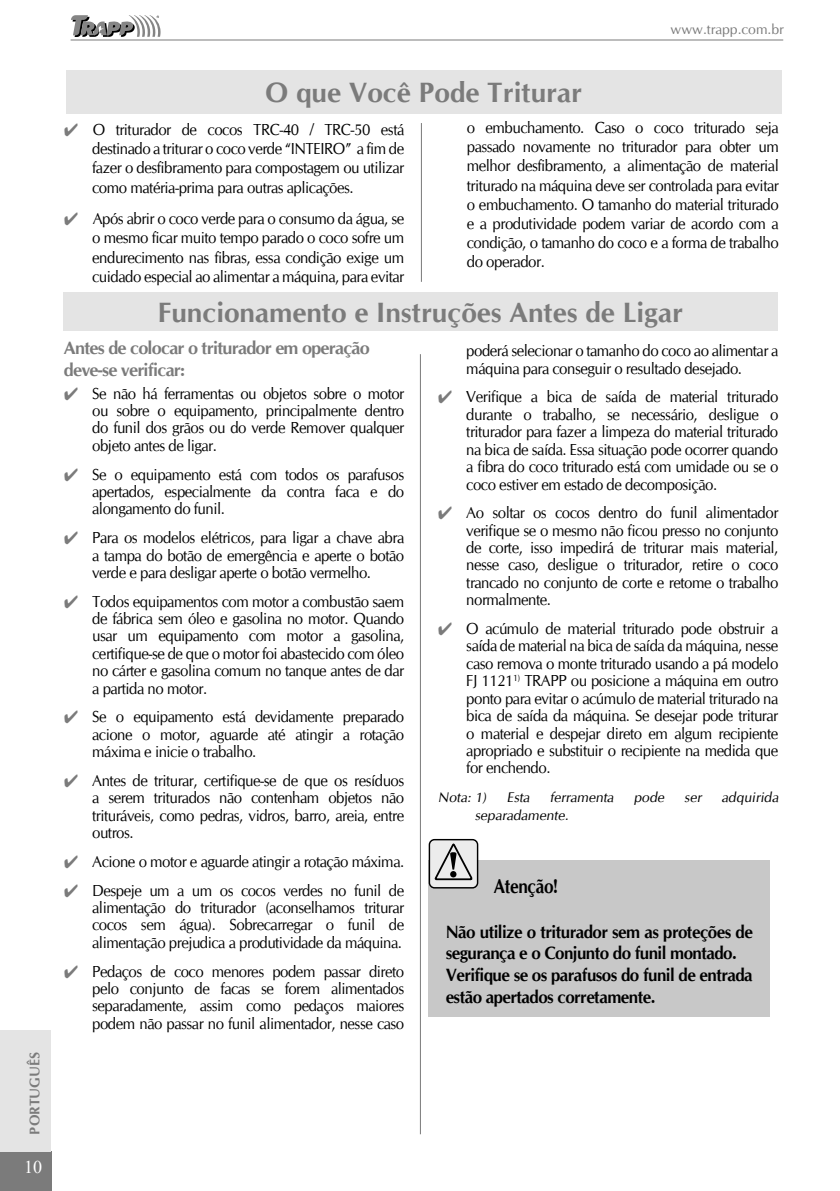
<style>
.page{position:relative;width:840px;height:1191px;background:#fff}
.page>*{position:absolute;margin:0;border:0;box-sizing:border-box;transform-origin:0 0}
.t1{font:700 28px "CG Omega";color:#7b7b7b}
.t2{font:700 20.2px "CG Omega";letter-spacing:-.02em;color:#000;scale:.85 1}
.t3{font:700 18px/21.6px "CG Omega";letter-spacing:-.04em;color:#7b7b7b}
.t4{font:18px "Times New Roman";color:#fff}
.t5{font:700 17.8px/21.6px "CG Omega";letter-spacing:-.03em;color:#000;scale:.95 1}
.t6{font:16px/17.4px "CG Omega";letter-spacing:-.03em;color:#000;text-align:justify;scale:.94 1}
.t7{font:italic 14px/17.4px "CG Omega";color:#000}
.t8{font:14px "CG Omega";color:#7b7b7b}
.t9{font:700 14px "CG Omega";color:#7b7b7b}
</style>
<div class="page">
<div style="left:0;top:1151px;width:51px;height:40px;background:#7b7b7b"></div>
<div style="left:0;top:1029px;width:51px;height:122px;background:#e4e4e4"></div>
<hr style="left:71px;top:40px;width:711px;height:1px;background:#7a7a7a">
<svg style="left:71px;top:15px;width:89px;height:22px"></svg>
<hr style="left:420px;top:123px;width:1px;height:159px;background:#7a7a7a">
<div style="left:66px;top:70px;width:714px;height:43px;background:#e4e4e4"></div>
<div style="left:63px;top:292px;width:713px;height:39px;background:#e4e4e4"></div>
<div style="left:428px;top:860px;width:341px;height:157px;background:#c8c8c8"></div>
<div style="left:429px;top:839px;width:48px;height:48px;background:#ececec;border-radius:5px"></div>
<div style="left:428px;top:839px;width:50px;height:49px;border:1px solid #000;border-radius:5px"></div>
<svg style="left:434px;top:843px;width:38px;height:38px"></svg>
<hr style="left:419px;top:354px;width:1px;height:780px;background:#7a7a7a">
<p class="t9" style="left:26px;top:1134px;width:84px;rotate:-90deg">PORTUGUÊS</p>
<p class="t4" style="left:24px;top:1154px;width:20px">10</p>
<p class="t8" style="left:670px;top:21px;width:115px">www.trapp.com.br</p>
<h1 class="t1" style="left:265px;top:75px;width:318px">O que Você Pode Triturar</h1>
<p class="t6" style="left:92px;top:120px;width:333px;line-height:19.2px">O triturador de cocos TRC-40 / TRC-50 está destinado a triturar o coco verde “INTEIRO” a fim de fazer o desfibramento para compostagem ou utilizar como matéria-prima para outras aplicações.</p>
<p class="t6" style="left:92px;top:209px;width:333px;line-height:19.2px">Após abrir o coco verde para o consumo da água, se o mesmo ficar muito tempo parado o coco sofre um endurecimento nas fibras, essa condição exige um cuidado especial ao alimentar a máquina, para evitar</p>
<p class="t6" style="left:466px;top:118px;width:333px;line-height:19.2px">o embuchamento. Caso o coco triturado seja passado novamente no triturador para obter um melhor desfibramento, a alimentação de material triturado na máquina deve ser controlada para evitar o embuchamento. O tamanho do material triturado e a produtividade podem variar de acordo com a condição, o tamanho do coco e a forma de trabalho do operador.</p>
<h1 class="t1" style="left:157px;top:294px;width:526px">Funcionamento e Instruções Antes de Ligar</h1>
<p class="t3" style="left:64px;top:337px;width:307px">Antes de colocar o triturador em operação deve-se verificar:</p>
<p class="t6" style="left:92px;top:385px;width:333px">Se não há ferramentas ou objetos sobre o motor ou sobre o equipamento, principalmente dentro do funil dos grãos ou do verde Remover qualquer objeto antes de ligar.</p>
<p class="t6" style="left:92px;top:465px;width:333px">Se o equipamento está com todos os parafusos apertados, especialmente da contra faca e do alongamento do funil.</p>
<p class="t6" style="left:92px;top:529px;width:333px">Para os modelos elétricos, para ligar a chave abra a tampa do botão de emergência e aperte o botão verde e para desligar aperte o botão vermelho.</p>
<p class="t6" style="left:92px;top:592px;width:333px">Todos equipamentos com motor a combustão saem de fábrica sem óleo e gasolina no motor. Quando usar um equipamento com motor a gasolina, certifique-se de que o motor foi abastecido com óleo no cárter e gasolina comum no tanque antes de dar a partida no motor.</p>
<p class="t6" style="left:92px;top:708px;width:333px">Se o equipamento está devidamente preparado acione o motor, aguarde até atingir a rotação máxima e inicie o trabalho.</p>
<p class="t6" style="left:92px;top:772px;width:333px">Antes de triturar, certifique-se de que os resíduos a serem triturados não contenham objetos não trituráveis, como pedras, vidros, barro, areia, entre outros.</p>
<p class="t6" style="left:92px;top:847px;width:333px;line-height:28.8px">Acione o motor e aguarde atingir a rotação máxima.<br>Despeje um a um os cocos verdes no funil de</p>
<p class="t6" style="left:92px;top:899px;width:333px">alimentação do triturador (aconselhamos triturar cocos sem água). Sobrecarregar o funil de alimentação prejudica a produtividade da máquina.</p>
<p class="t6" style="left:92px;top:962px;width:333px">Pedaços de coco menores podem passar direto pelo conjunto de facas se forem alimentados separadamente, assim como pedaços maiores podem não passar no funil alimentador, nesse caso</p>
<p class="t6" style="left:466px;top:342px;width:333px">poderá selecionar o tamanho do coco ao alimentar a máquina para conseguir o resultado desejado.</p>
<p class="t6" style="left:466px;top:388px;width:333px">Verifique a bica de saída de material triturado durante o trabalho, se necessário, desligue o triturador para fazer a limpeza do material triturado na bica de saída. Essa situação pode ocorrer quando a fibra do coco triturado está com umidade ou se o coco estiver em estado de decomposição.</p>
<p class="t6" style="left:466px;top:504px;width:333px">Ao soltar os cocos dentro do funil alimentador verifique se o mesmo não ficou presso no conjunto de corte, isso impedirá de triturar mais material, nesse caso, desligue o triturador, retire o coco trancado no conjunto de corte e retome o trabalho normalmente.</p>
<p class="t6" style="left:466px;top:620px;width:333px">O acúmulo de material triturado pode obstruir a saída de material na bica de saída da máquina, nesse caso remova o monte triturado usando a pá modelo FJ 1121<sup>1)</sup> TRAPP ou posicione a máquina em outro ponto para evitar o acúmulo de material triturado na bica de saída da máquina. Se desejar pode triturar o material e despejar direto em algum recipiente apropriado e substituir o recipiente na medida que for enchendo.</p>
<p class="t7" style="left:474px;top:789px;width:307px;text-indent:-37px">Nota: 1) Esta ferramenta pode ser adquirida separadamente.</p>
<p class="t2" style="left:493px;top:873px;width:77px">Atenção!</p>
<p class="t5" style="left:445px;top:921px;width:324px">Não utilize o triturador sem as proteções de segurança e o Conjunto do funil montado.<br>Verifique se os parafusos do funil de entrada estão apertados corretamente.</p>
</div>
